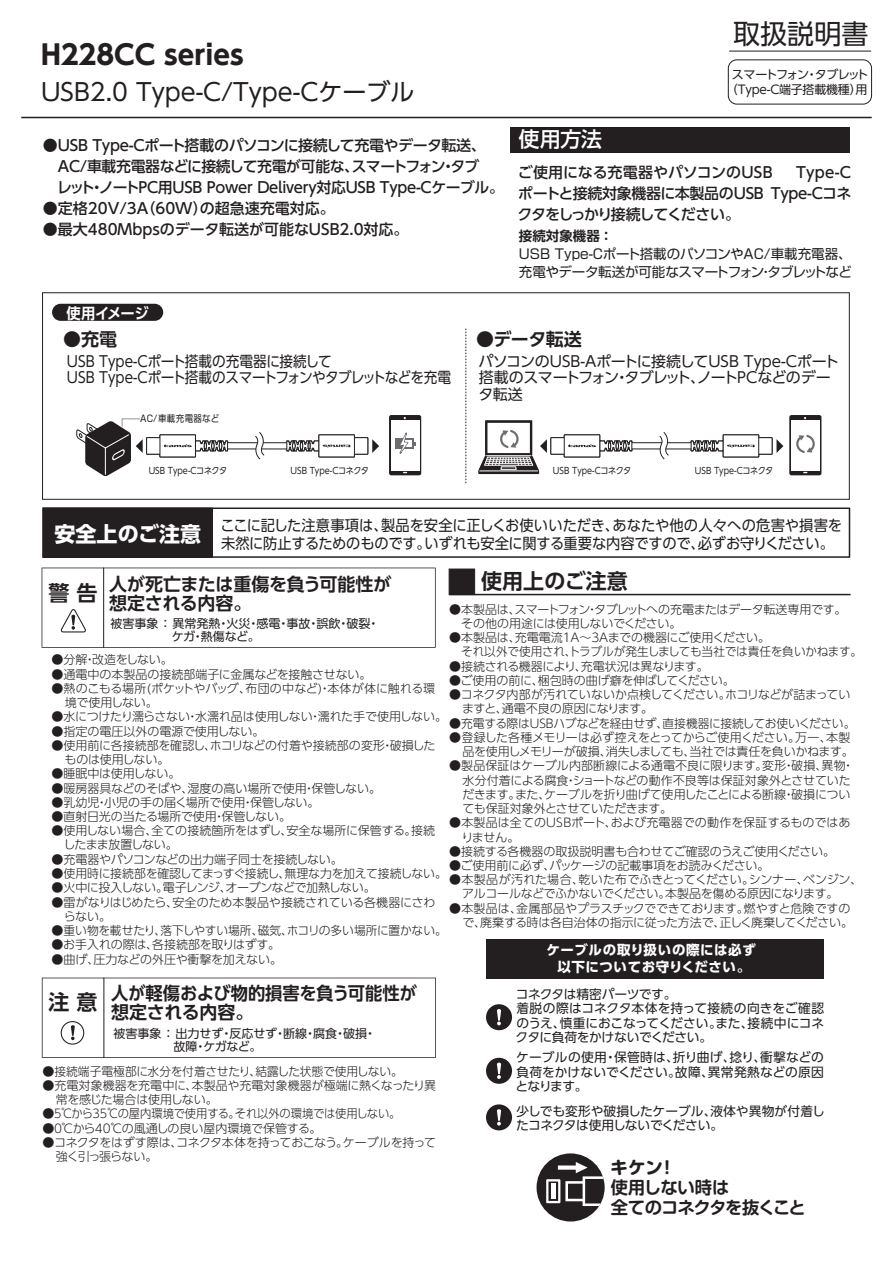
<style>
.page{position:relative;width:893px;height:1263px;background:#fff}
.page>*{position:absolute;margin:0;border:0;box-sizing:border-box;transform-origin:0 0}
.t1{font:700 27px "UD Shin Go Pro";color:#231f20}
.t2{font:27px "UD Shin Go Pro";color:#231f20}
.t3{font:24px "UD Shin Go Pro";color:#231f20}
.t4{font:700 21px "UD Shin Go Pro De";color:#231f20}
.t5{font:500 21px "UD Shin Go Pro";color:#fff}
.t6{font:700 18px/19.5px "UD Shin Go Pro De";letter-spacing:-.005em;color:#231f20}
.t7{font:700 18px/19.5px "UD Shin Go Pro De";letter-spacing:-.005em;color:#231f20;scale:.96 1}
.t8{font:700 17.4px/20px "Soft Go Std De";letter-spacing:-.055em;color:#231f20}
.t9{font:700 17.4px "Soft Go Std";color:#231f20}
.t10{font:700 15.15px "UD Shin Go Pro De";letter-spacing:-.025em;color:#fff;scale:.95 1}
.t11{font:500 15px/21px "UD Shin Go Pro";letter-spacing:-.02em;color:#231f20;text-align:justify}
.t12{font:15px/18px "UD Shin Go Pro";letter-spacing:-.015em;color:#231f20;scale:.95 1}
.t13{font:15px/16.5px "UD Shin Go Pro";letter-spacing:-.015em;color:#231f20}
.t14{font:15px/16.5px "UD Shin Go Pro";letter-spacing:-.015em;color:#231f20;scale:.91 1}
.t15{font:500 15px "UD Shin Go Pro";color:#231f20}
.t16{font:500 15px "UD Shin Go Pro";letter-spacing:.005em;color:#231f20}
.t17{font:13.5px/18px "Shin Go Pro";letter-spacing:-.02em;color:#231f20}
.t18{font:700 13.5px/16.5px "UD Shin Go Pro";letter-spacing:.045em;color:#fff;text-align:center}
.t19{font:700 13.5px "UD Shin Go Pro De";color:#231f20}
.t20{font:12.75px/14.2px "UD Shin Go Pro";letter-spacing:-.01em;color:#231f20}
.t21{font:300 12px/14.2px "UD Shin Go Pro";letter-spacing:-.02em;color:#231f20}
.t22{font:300 12px "UD Shin Go Pro";color:#231f20}
.t23{font:12px/13.5px "UD Shin Go Pro";letter-spacing:-.01em;color:#231f20}
.t24{font:300 12px/14.2px "UD Shin Go Pro";letter-spacing:.005em;color:#231f20}
.t25{font:9.45px "Shin Go Pro";letter-spacing:.035em;color:#231f20;scale:.9 1}
.t26{font:9px "UD Shin Go Pro";color:#231f20;scale:.9 1}
</style>
<div class="page">
<hr style="left:729px;top:51px;width:142px;height:1px;background:#231f20">
<hr style="left:21px;top:117px;width:851px;height:1px;background:#231f20">
<div style="left:449px;top:569px;width:26px;height:26px;background:#231f20;border:1px solid #231f20"></div>
<hr style="left:449px;top:594px;width:401px;height:1px;background:#231f20">
<div style="left:511px;top:127px;width:339px;height:26px;background:#231f20"></div>
<div style="left:537px;top:1153px;width:68px;height:68px;background:#231f20;border-radius:50%"></div>
<svg style="left:546px;top:1162px;width:57px;height:44px"></svg>
<div style="left:486px;top:1104px;width:26px;height:26px;background:#231f20;border-radius:50%"></div>
<svg style="left:497px;top:1109px;width:4px;height:16px"></svg>
<div style="left:486px;top:1004px;width:26px;height:26px;background:#231f20;border-radius:50%"></div>
<svg style="left:497px;top:1009px;width:4px;height:16px"></svg>
<div style="left:486px;top:1058px;width:26px;height:26px;background:#231f20;border-radius:50%"></div>
<svg style="left:497px;top:1062px;width:4px;height:17px"></svg>
<div style="left:486px;top:939px;width:338px;height:40px;background:#231f20"></div>
<div style="left:728px;top:60px;width:144px;height:44px;border:1px solid #231f20;border-radius:9px"></div>
<svg style="left:42px;top:507px;width:808px;height:51px"></svg>
<svg style="left:42px;top:568px;width:394px;height:80px"></svg>
<svg style="left:42px;top:978px;width:394px;height:80px"></svg>
<div style="left:61px;top:1021px;width:23px;height:24px;border:1px solid #231f20;border-radius:50%"></div>
<div style="left:52px;top:304px;width:111px;height:17px;background:#231f20;border-radius:9px"></div>
<div style="left:42px;top:292px;width:808px;height:208px;border:1px solid #231f20"></div>
<svg style="left:466px;top:329px;width:1px;height:154px"></svg>
<svg style="left:485px;top:420px;width:47px;height:36px"></svg>
<div style="left:487px;top:423px;width:43px;height:30px;background:#fff"></div>
<svg style="left:789px;top:415px;width:32px;height:60px"></svg>
<div style="left:791px;top:420px;width:29px;height:50px;background:#fff"></div>
<svg style="left:796px;top:435px;width:19px;height:18px"></svg>
<svg style="left:389px;top:415px;width:32px;height:60px"></svg>
<div style="left:391px;top:420px;width:28px;height:50px;background:#fff"></div>
<svg style="left:393px;top:432px;width:23px;height:41px"></svg>
<svg style="left:76px;top:418px;width:303px;height:58px"></svg>
<svg style="left:478px;top:430px;width:305px;height:44px"></svg>
<h1 class="t1" style="left:41px;top:33px;width:204px">H228CC series</h1>
<h2 class="t3" style="left:41px;top:73px;width:375px">USB2.0 Type-C/Type-Cケーブル</h2>
<p class="t11" style="left:57px;top:134px;width:448px;text-align:left;text-indent:-14px">●USB Type-Cポート搭載のパソコンに接続して充電やデータ転送、<br>AC/車載充電器などに接続して充電が可能な、スマートフォン・タブ<br>レット・ノートPC用USB Power Delivery対応USB Type-Cケーブル。</p>
<p class="t15" style="left:43px;top:196px;width:293px">●定格20V/3A（60W）の超急速充電対応。</p>
<p class="t15" style="left:43px;top:217px;width:367px">●最大480Mbpsのデータ転送が可能なUSB2.0対応。</p>
<h1 class="t2" style="left:733px;top:12px;width:137px">取扱説明書</h1>
<h3 class="t5" style="left:518px;top:122px;width:85px">使用方法</h3>
<p class="t23" style="left:726px;top:66px;width:144px;line-height:15px;text-align:center">スマートフォン・タブレット（Type-C端子搭載機種）用</p>
<p class="t16" style="left:518px;top:160px;width:256px">ご使用になる充電器やパソコンのUSB</p>
<p class="t11" style="left:518px;top:161px;width:335px;text-indent:278px">Type-Cポートと接続対象機器に本製品のUSB Type-Cコネクタをしっかり接続してください。</p>
<p class="t19" style="left:519px;top:225px;width:96px">接続対象機器 ：</p>
<p class="t17" style="left:519px;top:243px;width:334px">USB Type-Cポート搭載のパソコンやAC/車載充電器、充電やデータ転送が可能なスマートフォン・タブレットなど</p>
<p class="t10" style="left:67px;top:300px;width:88px">使用イメージ</p>
<h3 class="t6" style="left:63px;top:329px;width:55px">●充電</h3>
<h3 class="t6" style="left:476px;top:329px;width:107px">●データ転送</h3>
<p class="t13" style="left:478px;top:352px;width:362px">パソコンのUSB-Aポートに接続してUSB Type-Cポート搭載のスマートフォン・タブレット、ノートPCなどのデータ転送</p>
<p class="t14" style="left:67px;top:352px;width:424px">USB Type-Ｃポート搭載の充電器に接続して<br>USB Type-Cポート搭載のスマートフォンやタブレットなどを充電</p>
<p class="t25" style="left:140px;top:411px;width:90px">AC/車載充電器など</p>
<p class="t26" style="left:149px;top:464px;width:89px">USB Type-Cコネクタ</p>
<p class="t26" style="left:291px;top:464px;width:89px">USB Type-Cコネクタ</p>
<p class="t26" style="left:553px;top:464px;width:89px">USB Type-Cコネクタ</p>
<p class="t26" style="left:695px;top:464px;width:89px">USB Type-Cコネクタ</p>
<p class="t12" style="left:55px;top:515px;width:830px;text-indent:166px">ここに記した注意事項は、製品を安全に正しくお使いいただき、あなたや他の人々への危害や損害を<sup>安全上のご注意</sup> 未然に防止するためのものです。いずれも安全に関する重要な内容ですので、必ずお守りください。</p>
<h3 class="t4" style="left:49px;top:576px;width:50px">警 告</h3>
<h3 class="t6" style="left:109px;top:573px;width:284px">人が死亡または重傷を負う可能性が想定される内容。</h3>
<p class="t23" style="left:111px;top:616px;width:270px">被害事象 ： 異常発熱・火災・感電・事故・誤飲・破裂・　　　　 ケガ・熱傷など。</p>
<p class="t21" style="left:51px;top:652px;width:123px">●分解・改造をしない。</p>
<p class="t22" style="left:51px;top:664px;width:322px">●通電中の本製品の接続部端子に金属などを接触させない。</p>
<p class="t21" style="left:65px;top:681px;width:372px;text-indent:-14px">●熱のこもる場所(ポケットやバッグ、布団の中など)・本体が体に触れる環境で使用しない。</p>
<p class="t21" style="left:51px;top:709px;width:397px">●水につけたり濡らさない・水濡れ品は使用しない・濡れた手で使用しない。</p>
<p class="t22" style="left:51px;top:721px;width:215px">●指定の電圧以外の電源で使用しない。</p>
<p class="t21" style="left:65px;top:738px;width:372px;text-indent:-13px">●使用前に各接続部を確認し、ホコリなどの付着や接続部の変形・破損したものは使用しない。</p>
<p class="t21" style="left:51px;top:766px;width:131px">●睡眠中は使用しない。</p>
<p class="t22" style="left:51px;top:778px;width:331px">●暖房器具などのそばや、湿度の高い場所で使用・保管しない。</p>
<p class="t22" style="left:51px;top:792px;width:270px">●乳幼児・小児の手の届く場所で使用・保管しない。</p>
<p class="t21" style="left:51px;top:809px;width:241px">●直射日光の当たる場所で使用・保管しない。</p>
<p class="t21" style="left:64px;top:823px;width:373px;text-indent:-12px">●使用しない場合、全ての接続箇所をはずし、安全な場所に保管する。接続したまま放置しない。</p>
<p class="t21" style="left:51px;top:852px;width:293px">●充電器やパソコンなどの出力端子同士を接続しない。</p>
<p class="t21" style="left:51px;top:866px;width:397px">●使用時に接続部を確認してまっすぐ接続し、無理な力を加えて接続しない。</p>
<p class="t21" style="left:51px;top:880px;width:326px">●火中に投入しない。電子レンジ、オーブンなどで加熱しない。</p>
<p class="t21" style="left:64px;top:894px;width:373px;text-indent:-12px">●雷がなりはじめたら、安全のため本製品や接続されている各機器にさわらない。</p>
<p class="t21" style="left:51px;top:923px;width:397px">●重い物を載せたり、落下しやすい場所、磁気、ホコリの多い場所に置かない。</p>
<p class="t21" style="left:51px;top:937px;width:230px">●お手入れの際は、各接続部を取りはずす。</p>
<p class="t21" style="left:51px;top:951px;width:232px">●曲げ、圧力などの外圧や衝撃を加えない。</p>
<h3 class="t4" style="left:48px;top:985px;width:50px">注 意</h3>
<h3 class="t7" style="left:111px;top:982px;width:320px">人が軽傷および物的損害を負う可能性が想定される内容。</h3>
<p class="t23" style="left:114px;top:1026px;width:264px">被害事象 ： 出力せず・反応せず・断線・腐食・破損・　　　　　故障・ケガなど。</p>
<p class="t21" style="left:42px;top:1063px;width:362px">●接続端子電極部に水分を付着させたり、結露した状態で使用しない。</p>
<p class="t21" style="left:56px;top:1078px;width:382px;text-indent:-14px">●充電対象機器を充電中に、本製品や充電対象機器が極端に熱くなったり異常を感じた場合は使用しない。</p>
<p class="t21" style="left:42px;top:1106px;width:360px">●５℃から35℃の屋内環境で使用する。それ以外の環境では使用しない。</p>
<p class="t22" style="left:42px;top:1118px;width:281px">●０℃から40℃の風通しの良い屋内環境で保管する。</p>
<p class="t21" style="left:56px;top:1135px;width:382px;text-indent:-14px">●コネクタをはずす際は、コネクタ本体を持っておこなう。ケーブルを持って強く引っ張らない。</p>
<h3 class="t4" style="left:481px;top:564px;width:148px">使用上のご注意</h3>
<p class="t21" style="left:449px;top:601px;width:399px">●本製品は、スマートフォン・タブレットへの充電またはデータ転送専用です。　その他の用途には使用しないでください。</p>
<p class="t21" style="left:461px;top:630px;width:402px;text-indent:-12px">●本製品は、充電電流1A～3Aまでの機器にご使用ください。<br>それ以外で使用され、トラブルが発生しましても当社では責任を負いかねます。</p>
<p class="t21" style="left:449px;top:658px;width:261px">●接続される機器により、充電状況は異なります。</p>
<p class="t21" style="left:449px;top:673px;width:287px">●ご使用の前に、梱包時の曲げ癖を伸ばしてください。</p>
<p class="t21" style="left:462px;top:687px;width:390px;text-indent:-13px">●コネクタ内部が汚れていないか点検してください。ホコリなどが詰まっていますと、通電不良の原因になります。</p>
<p class="t21" style="left:449px;top:715px;width:408px">●充電する際はUSBハブなどを経由せず、直接機器に接続してお使いください。</p>
<p class="t21" style="left:449px;top:730px;width:406px;text-align:right">●登録した各種メモリーは必ず控えをとってからご使用ください。万一、本製品を使用しメモリーが破損、消失しましても、当社では責任を負いかねます。</p>
<p class="t21" style="left:462px;top:758px;width:393px;text-indent:-13px">●製品保証はケーブル内部断線による通電不良に限ります。変形・破損、異物・水分付着による腐食・ショートなどの動作不良等は保証対象外とさせていただきます。また、ケーブルを折り曲げて使用したことによる断線・破損についても保証対象外とさせていただきます。</p>
<p class="t24" style="left:462px;top:815px;width:390px;text-indent:-12px">●本製品は全てのUSBポート、および充電器での動作を保証するものではありません。</p>
<p class="t21" style="left:449px;top:844px;width:387px">●接続する各機器の取扱説明書も合わせてご確認のうえご使用ください。</p>
<p class="t21" style="left:449px;top:858px;width:322px">●ご使用前に必ず、パッケージの記載事項をお読みください。</p>
<p class="t21" style="left:462px;top:872px;width:402px;text-indent:-13px">●本製品が汚れた場合、乾いた布でふきとってください。シンナー、ベンジン、アルコールなどでふかないでください。本製品を傷める原因になります。</p>
<p class="t21" style="left:449px;top:901px;width:405px;text-align:right">●本製品は、金属部品やプラスチックでできております。燃やすと危険ですので、廃棄する時は各自治体の指示に従った方法で、正しく廃棄してください。</p>
<p class="t18" style="left:546px;top:941px;width:211px">ケーブルの取り扱いの際には必ず以下についてお守りください。</p>
<p class="t20" style="left:516px;top:987px;width:310px">コネクタは精密パーツです。<br>着脱の際はコネクタ本体を持って接続の向きをご確認のうえ、慎重におこなってください。また、接続中にコネクタに負荷をかけないでください。</p>
<p class="t20" style="left:516px;top:1050px;width:310px;text-align:justify">ケーブルの使用・保管時は、折り曲げ、捻り、衝撃などの負荷をかけないでください。故障、異常発熱などの原因となります。</p>
<p class="t20" style="left:516px;top:1103px;width:310px">少しでも変形や破損したケーブル、液体や異物が付着したコネクタは使用しないでください。</p>
<h3 class="t9" style="left:610px;top:1154px;width:67px">キケン！</h3>
<h3 class="t8" style="left:611px;top:1175px;width:197px">使用しない時は<br>全てのコネクタを抜くこと</h3>
</div>
